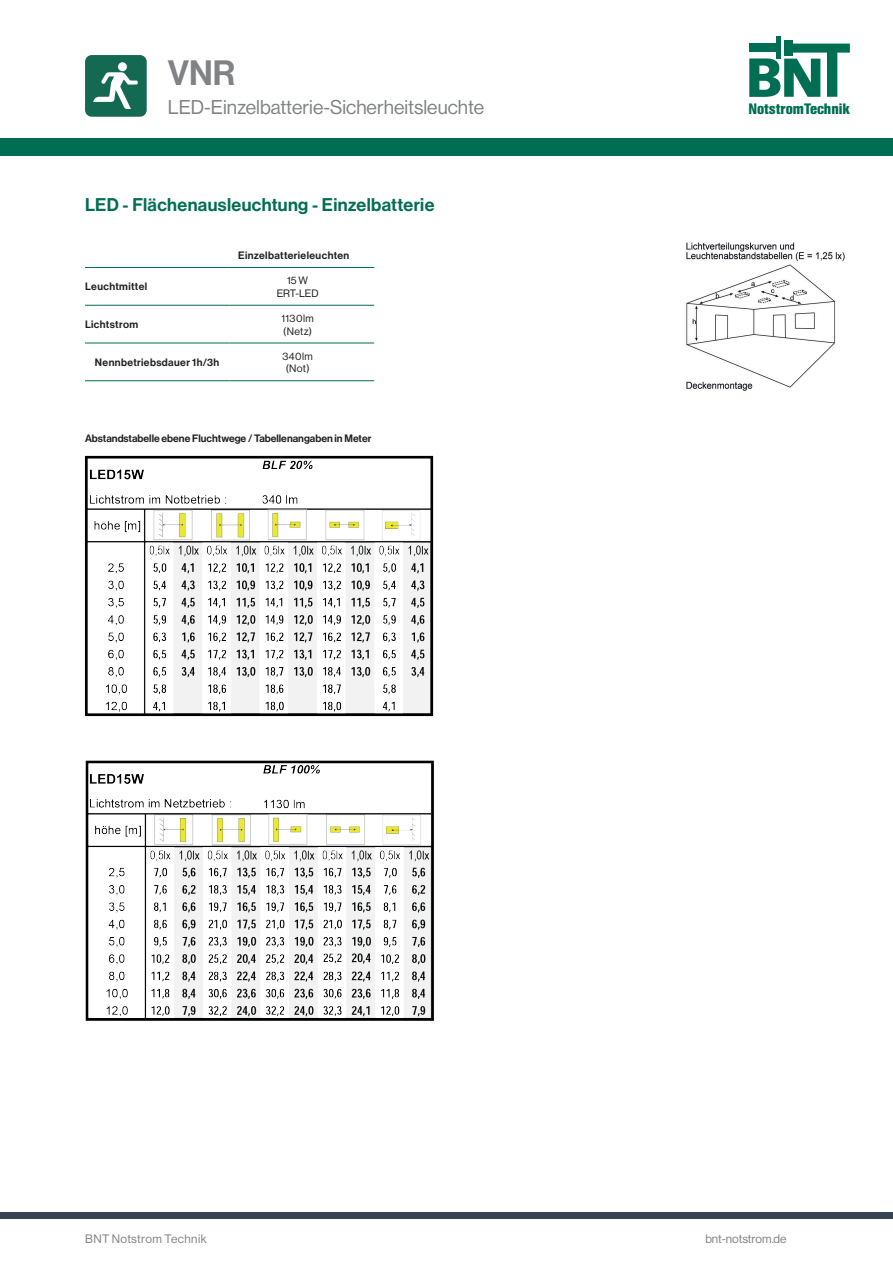
<style>
.page{position:relative;width:893px;height:1263px;background:#fff}
.page>*{position:absolute;margin:0;border:0;box-sizing:border-box;transform-origin:0 0}
.t1{font:34.5px "N Haas Grotesk DS Std 65 Md";color:#808285}
.t2{font:19.5px "N Haas Grotesk DS Std 55 Rg";color:#808285}
.t3{font:18px "N Haas Grotesk DS Std 65 Md";letter-spacing:.02em;color:#006e53}
.t4{font:700 15px "Helvetica Con BQ";color:#006e53}
.t5{font:12px "N Haas Grotesk DS Std 55 Rg";letter-spacing:.015em;color:#808285}
.t6{font:10.5px "N Haas Grotesk DS Std 65 Md";letter-spacing:.025em;color:#231f20}
.t7{font:10.5px "N Haas Grotesk DS Std 65 Md";color:#231f20}
.t8{font:10.5px/12.6px "N Haas Grotesk DS Std 55 Rg";letter-spacing:.035em;color:#231f20;text-align:center}
</style>
<div class="page">
<svg style="left:749px;top:44px;width:101px;height:53px"></svg>
<div style="left:784px;top:40px;width:9px;height:16px;background:#006e53"></div>
<div style="left:749px;top:43px;width:31px;height:9px;background:#006e53"></div>
<hr style="left:776px;top:36px;width:4px;height:23px;background:#006e53">
<div style="left:0;top:138px;width:893px;height:17px;background:#006e53"></div>
<div style="left:86px;top:56px;width:59px;height:59px;background:#136952;border-radius:5px"></div>
<div style="left:85px;top:55px;width:62px;height:62px;border:3px solid #136952;border-radius:5px"></div>
<div style="left:118px;top:62px;width:9px;height:9px;background:#fff;border-radius:50%"></div>
<svg style="left:93px;top:72px;width:45px;height:37px"></svg>
<div style="left:0;top:1212px;width:893px;height:6px;background:#364352"></div>
<img style="left:686px;top:242px;width:159px;height:149px">
<img style="left:84px;top:455px;width:350px;height:566px">
<hr style="left:85px;top:267px;width:145px;height:1px;background:#006e53">
<hr style="left:230px;top:267px;width:144px;height:1px;background:#006e53">
<hr style="left:85px;top:305px;width:145px;height:1px;background:#006e53">
<hr style="left:230px;top:305px;width:144px;height:1px;background:#006e53">
<hr style="left:85px;top:343px;width:145px;height:1px;background:#006e53">
<hr style="left:230px;top:343px;width:144px;height:1px;background:#006e53">
<hr style="left:85px;top:380px;width:145px;height:1px;background:#006e53">
<hr style="left:230px;top:380px;width:144px;height:1px;background:#006e53">
<h1 class="t1" style="left:168px;top:53px;width:69px">VNR</h1>
<h2 class="t2" style="left:168px;top:96px;width:318px">LED-Einzelbatterie-Sicherheitsleuchte</h2>
<h3 class="t3" style="left:85px;top:195px;width:351px">LED - Flächenausleuchtung - Einzelbatterie</h3>
<p class="t6" style="left:238px;top:249px;width:113px">Einzelbatterieleuchten</p>
<p class="t6" style="left:85px;top:281px;width:64px">Leuchtmittel</p>
<p class="t8" style="left:277px;top:274px;width:43px">15 W<br>ERT-LED</p>
<p class="t6" style="left:85px;top:318px;width:55px">Lichtstrom</p>
<p class="t8" style="left:282px;top:312px;width:34px;text-align:left">1130lm (Netz)</p>
<p class="t6" style="left:95px;top:356px;width:126px">Nennbetriebsdauer 1h/3h</p>
<p class="t8" style="left:282px;top:350px;width:32px">340lm (Not)</p>
<p class="t7" style="left:85px;top:432px;width:288px">Abstandstabelle ebene Fluchtwege / Tabellenangaben in Meter</p>
<h3 class="t4" style="left:748px;top:100px;width:103px">NotstromTechnik</h3>
<p class="t5" style="left:85px;top:1231px;width:123px">BNT Notstrom Technik</p>
<p class="t5" style="left:705px;top:1231px;width:83px">bnt-notstrom.de</p>
</div>
